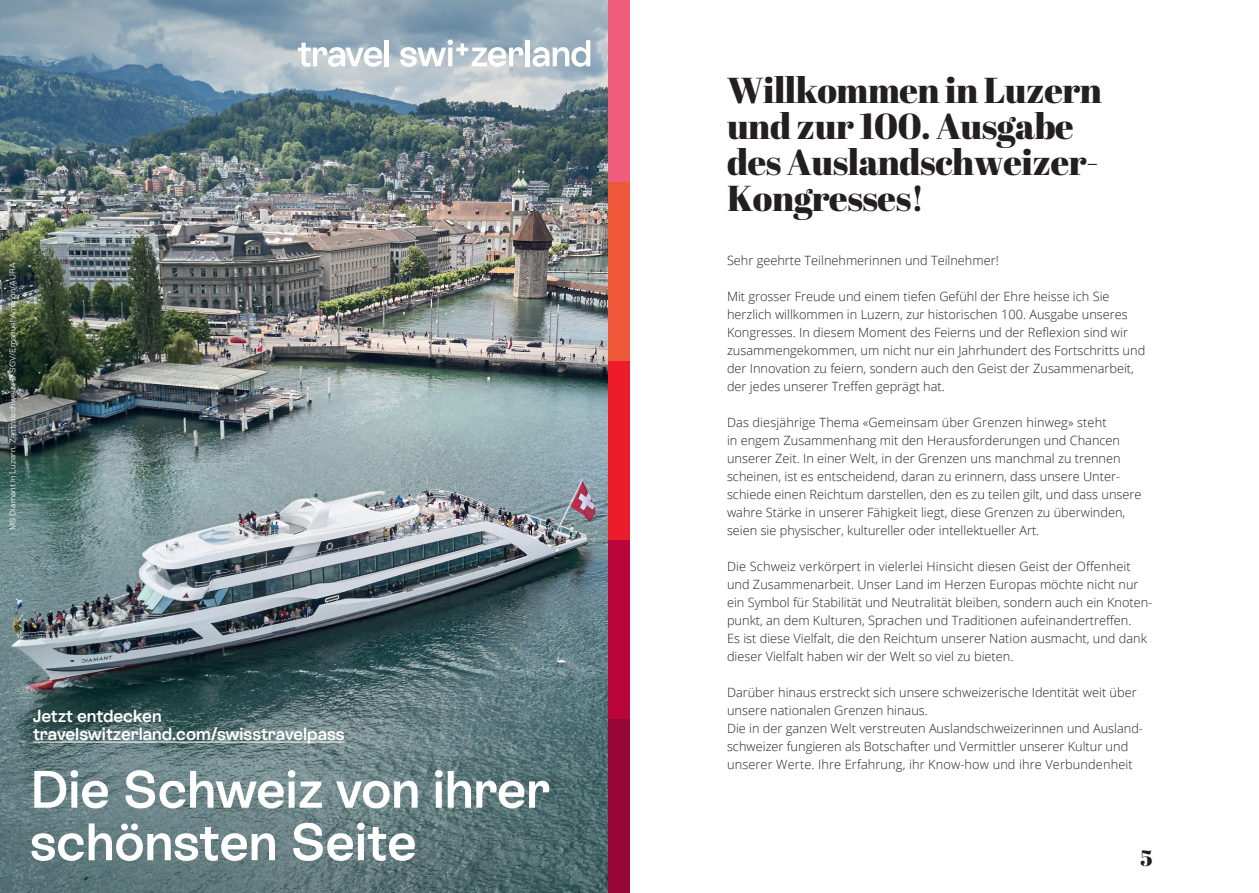
<style>
.page{position:relative;width:1259px;height:893px;background:#fff}
.page>*{position:absolute;margin:0;border:0;box-sizing:border-box;transform-origin:0 0}
.t1{font:600 52.5px/52.5px "ST Allegra";color:#fff}
.t2{font:36px/36px "Abril Fatface";letter-spacing:-.015em;color:#231f20}
.t3{font:22.5px "Abril Fatface";color:#231f20}
.t4{font:600 17.55px/17.5px "ST Allegra";color:#fff}
.t5{font:300 12.75px/18px "Open Sans";color:#231f20}
.t6{font:300 8.25px "ST Allegra";letter-spacing:.015em;color:#fff}
</style>
<div class="page">
<img style="left:0;top:0;width:608px;height:893px">
<svg style="left:298px;top:43px;width:85px;height:23px"></svg>
<hr style="left:385px;top:40px;width:4px;height:26px;background:#fff">
<div style="left:525px;top:40px;width:5px;height:26px;background:#fff"></div>
<svg style="left:532px;top:40px;width:58px;height:26px"></svg>
<svg style="left:400px;top:40px;width:124px;height:26px"></svg>
<div style="left:608px;top:3px;width:21px;height:179px;background:#f05c7b"></div>
<div style="left:608px;top:719px;width:21px;height:174px;background:#960738"></div>
<div style="left:608px;top:361px;width:21px;height:179px;background:#ee1b2b"></div>
<div style="left:608px;top:540px;width:21px;height:179px;background:#b90539"></div>
<div style="left:608px;top:182px;width:21px;height:179px;background:#ee5839"></div>
<hr style="left:608px;top:0;width:21px;height:3px;background:#f05c7b">
<hr style="left:33px;top:742px;width:312px;height:1px;background:#fff">
<p class="t6" style="left:7px;top:530px;width:269px;rotate:-90deg">MS Diamant in Luzern, Zentralschweiz, @ SGV/Emanuel Ammon/AURA</p>
<h3 class="t4" style="left:33px;top:707px;width:313px">Jetzt entdecken travelswitzerland.com/swisstravelpass</h3>
<h1 class="t1" style="left:30px;top:761px;width:522px">Die Schweiz von ihrer schönsten Seite</h1>
<h2 class="t2" style="left:727px;top:71px;width:376px">Willkommen in Luzern und zur 100. Ausgabe des Auslandschweizer-<br>Kongresses!</h2>
<p class="t5" style="left:727px;top:251px;width:273px">Sehr geehrte Teilnehmerinnen und Teilnehmer!</p>
<p class="t5" style="left:727px;top:287px;width:420px">Mit grosser Freude und einem tiefen Gefühl der Ehre heisse ich Sie herzlich willkommen in Luzern, zur historischen 100. Ausgabe unseres Kongresses. In diesem Moment des Feierns und der Reflexion sind wir zusammengekommen, um nicht nur ein Jahrhundert des Fortschritts und der Innovation zu feiern, sondern auch den Geist der Zusammenarbeit, der jedes unserer Treffen geprägt hat.</p>
<p class="t5" style="left:727px;top:413px;width:416px">Das diesjährige Thema «Gemeinsam über Grenzen hinweg» steht<br>in engem Zusammenhang mit den Herausforderungen und Chancen unserer Zeit. In einer Welt, in der Grenzen uns manchmal zu trennen scheinen, ist es entscheidend, daran zu erinnern, dass unsere Unter&shy;schiede einen Reichtum darstellen, den es zu teilen gilt, und dass unsere wahre Stärke in unserer Fähigkeit liegt, diese Grenzen zu überwinden, seien sie physischer, kultureller oder intellektueller Art.</p>
<p class="t5" style="left:727px;top:557px;width:427px">Die Schweiz verkörpert in vielerlei Hinsicht diesen Geist der Offenheit und Zusammenarbeit. Unser Land im Herzen Europas möchte nicht nur ein Symbol für Stabilität und Neutralität bleiben, sondern auch ein Knoten&shy;punkt, an dem Kulturen, Sprachen und Traditionen aufeinandertreffen.<br>Es ist diese Vielfalt, die den Reichtum unserer Nation ausmacht, und dank dieser Vielfalt haben wir der Welt so viel zu bieten.</p>
<p class="t5" style="left:727px;top:683px;width:417px">Darüber hinaus erstreckt sich unsere schweizerische Identität weit über unsere nationalen Grenzen hinaus.<br>Die in der ganzen Welt verstreuten Auslandschweizerinnen und Ausland&shy;schweizer fungieren als Botschafter und Vermittler unserer Kultur und unserer Werte. Ihre Erfahrung, ihr Know-how und ihre Verbundenheit</p>
<h3 class="t3" style="left:1140px;top:842px;width:14px">5</h3>
</div>
